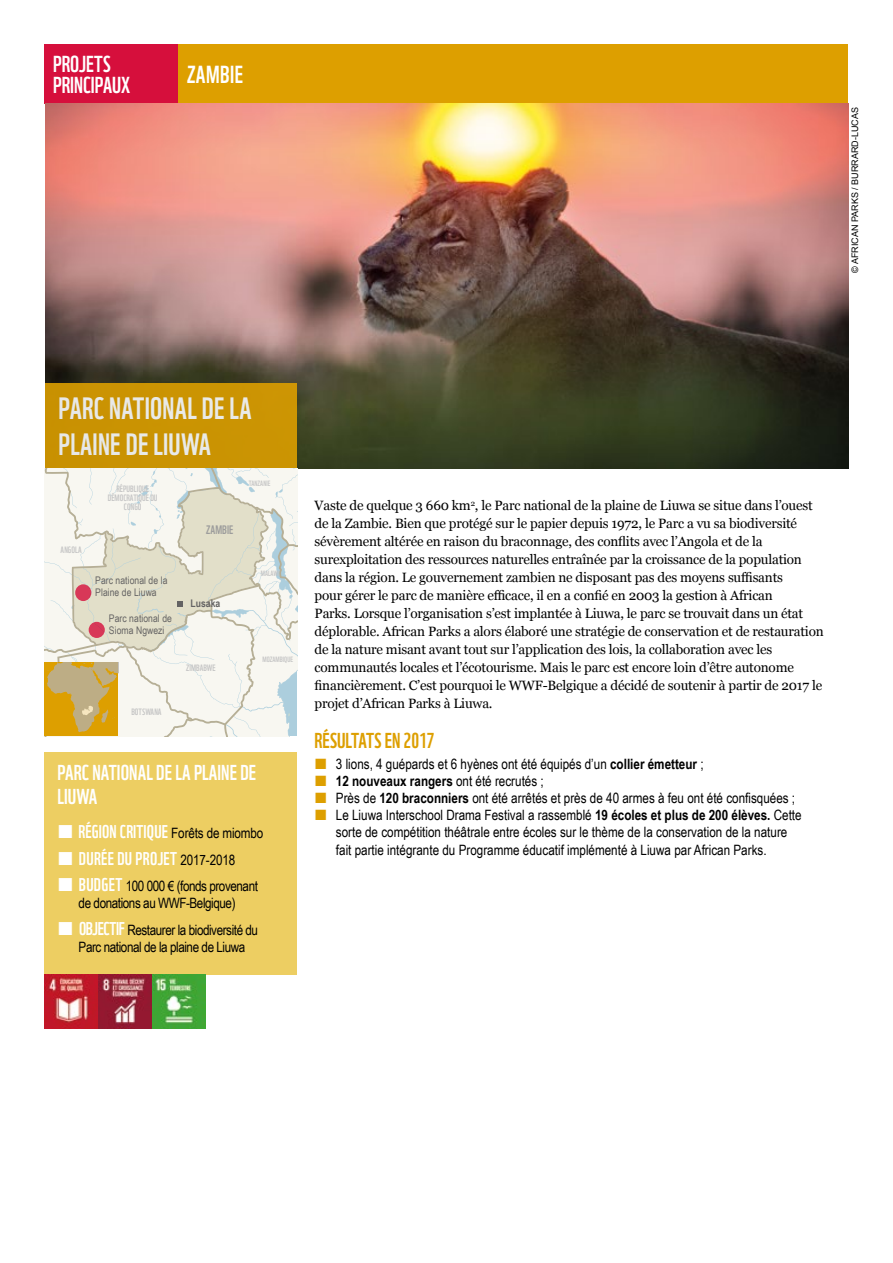
<style>
.page{position:relative;width:893px;height:1263px;background:#fff}
.page>*{position:absolute;margin:0;border:0;box-sizing:border-box;transform-origin:0 0}
.t1{font:30px/36px "WWF";letter-spacing:.01em;color:#fff}
.t2{font:24px "WWF";letter-spacing:.02em;color:#fff}
.t3{font:22.5px/21px "WWF";color:#fff}
.t4{font:21px/24px "WWF";letter-spacing:.005em;color:#fff}
.t5{font:21px "WWF";color:#dd9f00}
.t6{font:18px/26.5px "WWF";letter-spacing:.01em;color:#fff}
.t7{font:14.25px/17.1px "Arial Narrow";color:#000}
.t8{font:14.25px/17.1px "Arial Narrow";letter-spacing:-.03em;color:#000}
.t9{font:13.5px/18px "Georgia";letter-spacing:-.015em;color:#000}
.t10{font:12px "WWF";letter-spacing:.005em;color:#9d9d9c}
.t11{font:10.5px/12px "Arial Narrow";letter-spacing:.005em;color:#646363}
.t12{font:700 10.5px "Arial Narrow";letter-spacing:.005em;color:#646363}
.t13{font:9px/9px "WWF";letter-spacing:.005em;color:#c6c6c6;text-align:center}
.t14{font:9px "Arial";color:#000}
.t15{font:7.5px "WWF";letter-spacing:.005em;color:#c6c6c6}
.s1{font-family:"Arial Narrow";font-size:14.25px;color:#000}
.s2{font-family:"WWF";font-size:18px;color:#fff}
.s3{font-weight:700}
</style>
<div class="page">
<div style="left:179px;top:45px;width:669px;height:59px;background:#dd9f00"></div>
<div style="left:45px;top:45px;width:133px;height:59px;background:#d60f3c"></div>
<img style="left:46px;top:104px;width:802px;height:364px">
<div style="left:46px;top:383px;width:251px;height:85px;background:#ca9302"></div>
<div style="left:45px;top:752px;width:252px;height:222px;background:#edce62"></div>
<img style="left:45px;top:974px;width:161px;height:54px">
<svg style="left:45px;top:468px;width:253px;height:268px"></svg>
<h3 class="t3" style="left:53px;top:51px;width:79px">PROJETS<br>PRINCIPAUX</h3>
<h2 class="t2" style="left:187px;top:56px;width:57px">ZAMBIE</h2>
<p class="t14" style="left:849px;top:273px;width:167px;rotate:-90deg">© AFRICAN PARKS / BURRARD-LUCAS</p>
<h1 class="t1" style="left:58px;top:388px;width:195px">PARC NATIONAL DE LA<br>PLAINE DE LIUWA</h1>
<p class="t13" style="left:108px;top:484px;width:51px">RÉPUBLIQUE<br>DÉMOCRATIQUE DU<br>CONGO</p>
<p class="t13" style="left:61px;top:545px;width:23px">ANGOLA</p>
<p class="t11" style="left:95px;top:574px;width:74px">Parc national de la<br>Plaine de Liuwa</p>
<p class="t11" style="left:109px;top:612px;width:65px">Parc national de<br>Sioma Ngwezi</p>
<p class="t10" style="left:206px;top:521px;width:29px">ZAMBIE</p>
<p class="t12" style="left:190px;top:595px;width:31px">Lusaka</p>
<p class="t13" style="left:186px;top:662px;width:31px">ZIMBABWE</p>
<p class="t13" style="left:131px;top:707px;width:32px">BOTSWANA</p>
<p class="t15" style="left:249px;top:478px;width:23px">TANZANIE</p>
<p class="t15" style="left:261px;top:567px;width:20px">MALAWI</p>
<p class="t15" style="left:263px;top:654px;width:32px">MOZAMBIQUE</p>
<h3 class="t4" style="left:57px;top:758px;width:200px">PARC NATIONAL DE LA PLAINE DE<br>LIUWA</h3>
<h3 class="t6" style="left:78px;top:817px;width:186px">RÉGION CRITIQUE <span class="s1">Forêts de miombo<br></span>DURÉE DU PROJET <span class="s1">2017-2018</span></h3>
<p class="t8" style="left:79px;top:877px;width:181px"><span class="s2">BUDGET</span> 100 000 € (fonds provenant de donations au WWF-Belgique)</p>
<p class="t8" style="left:79px;top:921px;width:181px"><span class="s2">OBJECTIF</span> Restaurer la biodiversité du<br>Parc national de la plaine de Liuwa</p>
<p class="t9" style="left:315px;top:496px;width:511px">Vaste de quelque 3 660 km<sup>2</sup>, le Parc national de la plaine de Liuwa se situe dans l’ouest de la Zambie. Bien que protégé sur le papier depuis 1972, le Parc a vu sa biodiversité sévèrement altérée en raison du braconnage, des conflits avec l’Angola et de la surexploitation des ressources naturelles entraînée par la croissance de la population dans la région. Le gouvernement zambien ne disposant pas des moyens suffisants<br>pour gérer le parc de manière efficace, il en a confié en 2003 la gestion à African<br>Parks. Lorsque l’organisation s’est implantée à Liuwa, le parc se trouvait dans un état déplorable. African Parks a alors élaboré une stratégie de conservation et de restauration de la nature misant avant tout sur l’application des lois, la collaboration avec les communautés locales et l’écotourisme. Mais le parc est encore loin d’être autonome financièrement. C’est pourquoi le WWF-Belgique a décidé de soutenir à partir de 2017 le projet d’African Parks à Liuwa.</p>
<h3 class="t5" style="left:315px;top:724px;width:122px">RÉSULTATS EN 2017</h3>
<p class="t7" style="left:336px;top:755px;width:467px">3 lions, 4 guépards et 6 hyènes ont été équipés d’un <span class="s3">collier émetteur</span> ;<br><span class="s3">12 nouveaux rangers</span> ont été recrutés ;<br>Près de <span class="s3">120 braconniers</span> ont été arrêtés et près de 40 armes à feu ont été confisquées ; Le Liuwa Interschool Drama Festival a rassemblé <span class="s3">19 écoles et plus de 200 élèves.</span> Cette sorte de compétition théâtrale entre écoles sur le thème de la conservation de la nature fait partie intégrante du Programme éducatif implémenté à Liuwa par African Parks.</p>
</div>
